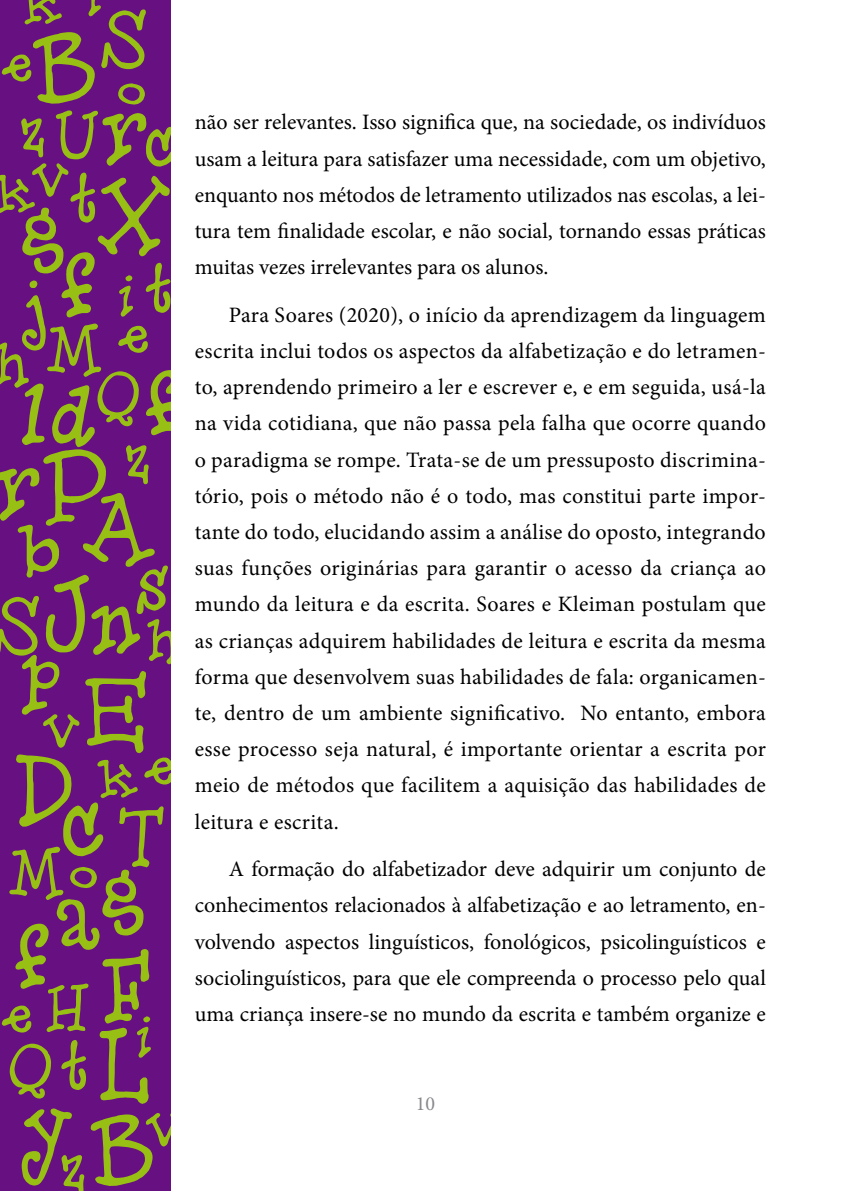
<style>
.page{position:relative;width:851px;height:1191px;background:#fff}
.page>*{position:absolute;margin:0;border:0;box-sizing:border-box;transform-origin:0 0}
.t1{font:111.2px "Hero Of Fools";color:#98bf13}
.t2{font:96.6px "Hero Of Fools";color:#98bf13}
.t3{font:91.6px "Hero Of Fools";color:#98bf13}
.t4{font:87.6px "Hero Of Fools";color:#98bf13}
.t5{font:85.8px "Hero Of Fools";color:#98bf13}
.t6{font:82.2px "Hero Of Fools";color:#98bf13}
.t7{font:72px/148.4px "Hero Of Fools";color:#98bf13;text-align:center}
.t8{font:22px/36.2px "Minion Pro";letter-spacing:.005em;color:#000;text-align:justify}
.t9{font:20px "Minion Pro";color:#89878c}
</style>
<div class="page">
<div style="left:0;top:0;width:170px;height:1191px;background:#661081"></div>
<h3 class="t7" style="left:20px;top:-71px;width:45px">k</h3>
<h3 class="t5" style="left:100px;top:-5px;width:50px">S</h3>
<h1 class="t1" style="left:31px;top:8px;width:69px">B</h1>
<h3 class="t7" style="left:1px;top:-12px;width:36px">e</h3>
<h3 class="t7" style="left:117px;top:18px;width:33px">o</h3>
<h3 class="t7" style="left:20px;top:57px;width:78px">zU</h3>
<h1 class="t1" style="left:100px;top:75px;width:52px">r</h1>
<h3 class="t6" style="left:144px;top:106px;width:36px">c</h3>
<h3 class="t7" style="left:31px;top:102px;width:41px">v</h3>
<h3 class="t5" style="left:69px;top:156px;width:32px">t</h3>
<h3 class="t7" style="left:-7px;top:117px;width:45px">k</h3>
<h1 class="t1" style="left:96px;top:158px;width:77px">X</h1>
<h1 class="t1" style="left:20px;top:176px;width:49px">g</h1>
<h1 class="t1" style="left:60px;top:229px;width:40px">f</h1>
<h3 class="t5" style="left:144px;top:246px;width:32px">t</h3>
<h3 class="t7" style="left:117px;top:219px;width:20px">i</h3>
<h3 class="t3" style="left:20px;top:260px;width:29px">j</h3>
<h3 class="t7" style="left:46px;top:274px;width:58px">M</h3>
<h3 class="t7" style="left:117px;top:259px;width:36px">e</h3>
<h3 class="t7" style="left:-6px;top:287px;width:34px">h</h3>
<h1 class="t1" style="left:144px;top:347px;width:40px">f</h1>
<h3 class="t7" style="left:96px;top:320px;width:47px">Q</h3>
<h1 class="t1" style="left:20px;top:355px;width:30px">l</h1>
<h1 class="t1" style="left:50px;top:361px;width:46px">d</h1>
<h3 class="t7" style="left:124px;top:384px;width:28px">z</h3>
<h1 class="t1" style="left:-7px;top:430px;width:117px">rP</h1>
<h1 class="t1" style="left:80px;top:471px;width:77px">A</h1>
<h3 class="t4" style="left:20px;top:504px;width:43px">b</h3>
<h3 class="t5" style="left:135px;top:542px;width:37px">s</h3>
<h1 class="t1" style="left:42px;top:555px;width:51px">J</h1>
<h3 class="t5" style="left:-7px;top:582px;width:50px">S</h3>
<h1 class="t1" style="left:88px;top:573px;width:56px">n</h1>
<h3 class="t7" style="left:146px;top:564px;width:34px">h</h3>
<h2 class="t2" style="left:20px;top:623px;width:43px">p</h2>
<h1 class="t1" style="left:83px;top:653px;width:67px">E</h1>
<h3 class="t7" style="left:42px;top:653px;width:60px">v o</h3>
<h1 class="t1" style="left:14px;top:729px;width:63px">D</h1>
<h3 class="t7" style="left:143px;top:691px;width:36px">e</h3>
<h3 class="t7" style="left:96px;top:702px;width:45px">k</h3>
<h1 class="t1" style="left:60px;top:774px;width:48px">c</h1>
<h3 class="t5" style="left:117px;top:794px;width:49px">T</h3>
<h3 class="t7" style="left:8px;top:797px;width:58px">M</h3>
<h1 class="t1" style="left:100px;top:838px;width:49px">g</h1>
<h1 class="t1" style="left:54px;top:864px;width:51px">a</h1>
<h1 class="t1" style="left:14px;top:900px;width:40px">f</h1>
<h1 class="t1" style="left:100px;top:929px;width:55px">F</h1>
<h3 class="t7" style="left:46px;top:931px;width:42px">H</h3>
<h3 class="t7" style="left:1px;top:939px;width:36px">e</h3>
<h3 class="t7" style="left:135px;top:960px;width:20px">i</h3>
<h1 class="t1" style="left:96px;top:1003px;width:55px">L</h1>
<h3 class="t5" style="left:60px;top:1023px;width:32px">t</h3>
<h3 class="t7" style="left:8px;top:992px;width:47px">Q</h3>
<h1 class="t1" style="left:20px;top:1077px;width:56px">y</h1>
<h3 class="t7" style="left:144px;top:1051px;width:41px">v</h3>
<h1 class="t1" style="left:88px;top:1090px;width:69px">B</h1>
<h3 class="t7" style="left:60px;top:1094px;width:28px">z</h3>
<p class="t8" style="left:195px;top:104px;width:572px">não ser relevantes. Isso significa que, na sociedade, os indivíduos usam a leitura para satisfazer uma necessidade, com um objetivo, enquanto nos métodos de letramento utilizados nas escolas, a lei&shy;tura tem finalidade escolar, e não social, tornando essas práticas muitas vezes irrelevantes para os alunos.</p>
<p class="t8" style="left:195px;top:297px;width:572px;text-indent:34px">Para Soares (2020), o início da aprendizagem da linguagem escrita inclui todos os aspectos da alfabetização e do letramen&shy;to, aprendendo primeiro a ler e escrever e, e em seguida, usá-la na vida cotidiana, que não passa pela falha que ocorre quando o paradigma se rompe. Trata-se de um pressuposto discrimina&shy;tório, pois o método não é o todo, mas constitui parte impor&shy;tante do todo, elucidando assim a análise do oposto, integrando suas funções originárias para garantir o acesso da criança ao mundo da leitura e da escrita. Soares e Kleiman postulam que as crianças adquirem habilidades de leitura e escrita da mesma forma que desenvolvem suas habilidades de fala: organicamen&shy;te, dentro de um ambiente significativo. No entanto, embora esse processo seja natural, é importante orientar a escrita por meio de métodos que facilitem a aquisição das habilidades de leitura e escrita.</p>
<p class="t8" style="left:195px;top:851px;width:572px;text-indent:34px">A formação do alfabetizador deve adquirir um conjunto de conhecimentos relacionados à alfabetização e ao letramento, en&shy;volvendo aspectos linguísticos, fonológicos, psicolinguísticos e sociolinguísticos, para que ele compreenda o processo pelo qual uma criança insere-se no mundo da escrita e também organize e</p>
<p class="t9" style="left:416px;top:1090px;width:21px">10</p>
</div>
